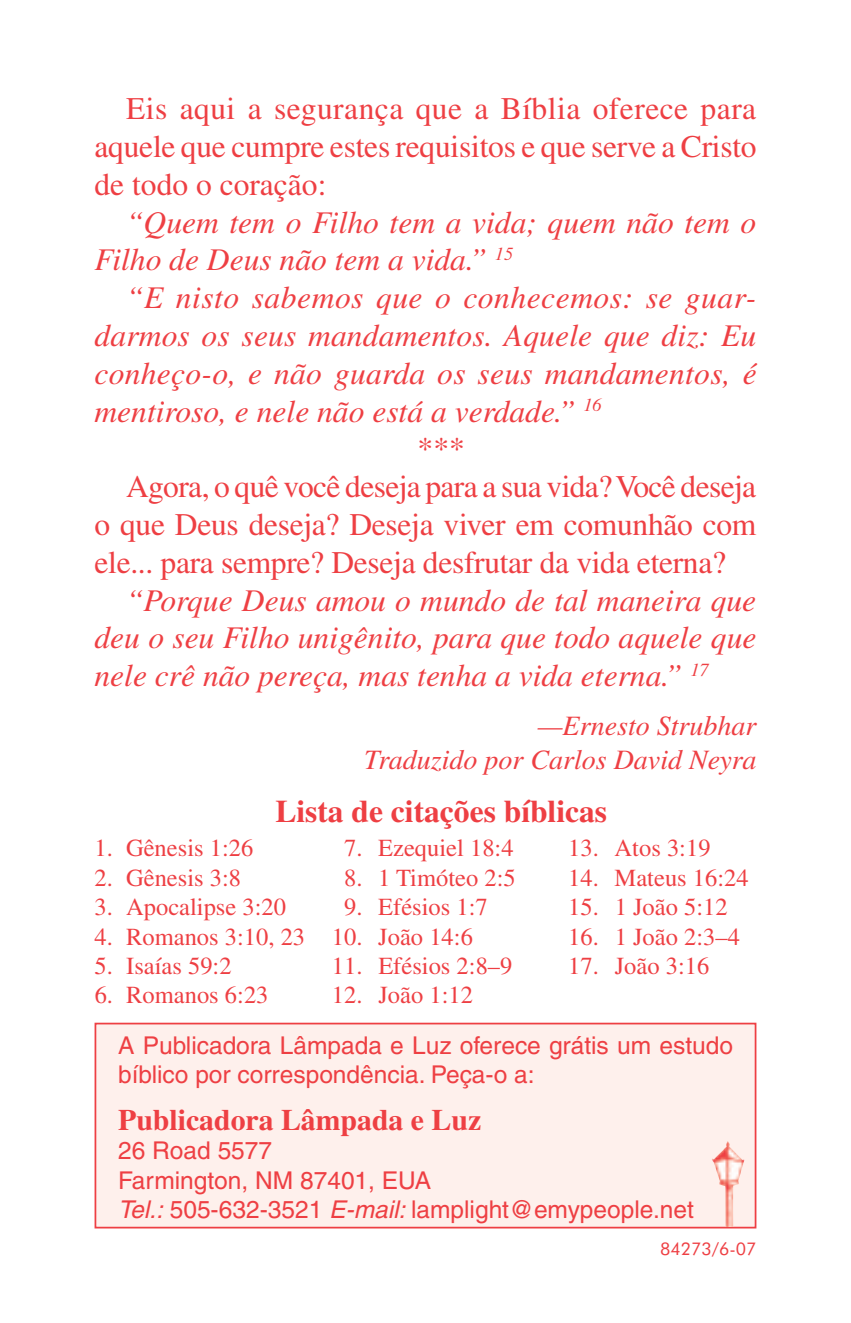
<style>
.page{position:relative;width:851px;height:1323px;background:#fff}
.page>*{position:absolute;margin:0;border:0;box-sizing:border-box;transform-origin:0 0}
.t1{font:italic 31.5px/37.8px "Times";color:#ee3f43}
.t2{font:31.5px/37.8px "Times";letter-spacing:-.01em;color:#ee3f43;text-align:justify}
.t3{font:700 31.5px "Times";color:#ee3f43}
.t4{font:700 29.75px "Times";color:#ee3f43}
.t5{font:italic 28px/33.6px "Times";color:#ee3f43;text-align:right}
.t6{font:24.5px "Times";color:#ee3f43}
.t7{font:24.5px/29.4px "Helvetica";color:#ee3f43}
.t8{font:17.5px "Futura BT";color:#ee3f43}
.s1{font-style:italic}
</style>
<div class="page">
<div style="left:95px;top:1024px;width:660px;height:204px;background:#fef0ec"></div>
<div style="left:94px;top:1023px;width:662px;height:205px;border:2px solid #ee3f43"></div>
<img style="left:711px;top:1141px;width:33px;height:86px">
<p class="t2" style="left:94px;top:90px;width:663px;text-indent:32px">Eis aqui a segurança que a Bíblia oferece para aquele que cumpre estes requisitos e que serve a Cristo de todo o coração:</p>
<p class="t1" style="left:94px;top:203px;width:663px;text-indent:32px">“Quem tem o Filho tem a vida; quem não tem o<br>Filho de Deus não tem a vida.” <sup>15</sup></p>
<p class="t1" style="left:126px;top:279px;width:632px">“E nisto sabemos que o conhecemos: se guar-</p>
<p class="t1" style="left:94px;top:317px;width:663px">darmos os seus mandamentos. Aquele que diz: Eu</p>
<p class="t1" style="left:94px;top:354px;width:663px">conheço-o, e não guarda os seus mandamentos, é</p>
<p class="t1" style="left:94px;top:392px;width:508px">mentiroso, e nele não está a verdade.” <sup>16</sup></p>
<p class="t2" style="left:417px;top:430px;width:49px">***</p>
<p class="t2" style="left:126px;top:468px;width:631px">Agora, o quê você deseja para a sua vida? Você deseja</p>
<p class="t2" style="left:94px;top:505px;width:663px">o que Deus deseja? Deseja viver em comunhão com</p>
<p class="t2" style="left:94px;top:543px;width:633px">ele... para sempre? Deseja desfrutar da vida eterna?</p>
<p class="t1" style="left:94px;top:581px;width:663px;text-align:justify;text-indent:32px">“Porque Deus amou o mundo de tal maneira que deu o seu Filho unigênito, para que todo aquele que nele crê não pereça, mas tenha a vida eterna.” <sup>17</sup></p>
<p class="t5" style="left:364px;top:709px;width:393px">—Ernesto Strubhar<br>Traduzido por Carlos David Neyra</p>
<p class="t3" style="left:275px;top:793px;width:333px">Lista de citações bíblicas</p>
<p class="t6" style="left:94px;top:834px;width:160px">1. Gênesis 1:26</p>
<p class="t6" style="left:344px;top:834px;width:171px">7. Ezequiel 18:4</p>
<p class="t6" style="left:568px;top:834px;width:144px">13. Atos 3:19</p>
<p class="t6" style="left:95px;top:864px;width:148px">2. Gênesis 3:8</p>
<p class="t6" style="left:344px;top:864px;width:173px">8. 1 Timóteo 2:5</p>
<p class="t6" style="left:568px;top:864px;width:182px">14. Mateus 16:24</p>
<p class="t6" style="left:95px;top:893px;width:193px">3. Apocalipse 3:20</p>
<p class="t6" style="left:344px;top:893px;width:145px">9. Efésios 1:7</p>
<p class="t6" style="left:568px;top:893px;width:161px">15. 1 João 5:12</p>
<p class="t6" style="left:95px;top:923px;width:380px">4. Romanos 3:10, 23 10. João 14:6</p>
<p class="t6" style="left:568px;top:923px;width:173px">16. 1 João 2:3–4</p>
<p class="t6" style="left:95px;top:952px;width:138px">5. Isaías 59:2</p>
<p class="t6" style="left:332px;top:952px;width:182px">11. Efésios 2:8–9</p>
<p class="t6" style="left:568px;top:952px;width:142px">17. João 3:16</p>
<p class="t6" style="left:95px;top:981px;width:175px">6. Romanos 6:23</p>
<p class="t6" style="left:332px;top:981px;width:142px">12. João 1:12</p>
<p class="t7" style="left:118px;top:1030px;width:616px">A Publicadora Lâmpada e Luz oferece grátis um estudo bíblico por correspondência. Peça-o a:</p>
<p class="t4" style="left:118px;top:1102px;width:364px">Publicadora Lâmpada e Luz</p>
<p class="t7" style="left:118px;top:1136px;width:577px">26 Road 5577<br>Farmington, NM 87401, EUA<br><span class="s1">Tel.:</span> 505-632-3521 <span class="s1">E-mail:</span> lamplight@emypeople.net</p>
<p class="t8" style="left:660px;top:1238px;width:98px">84273/6-07</p>
</div>
